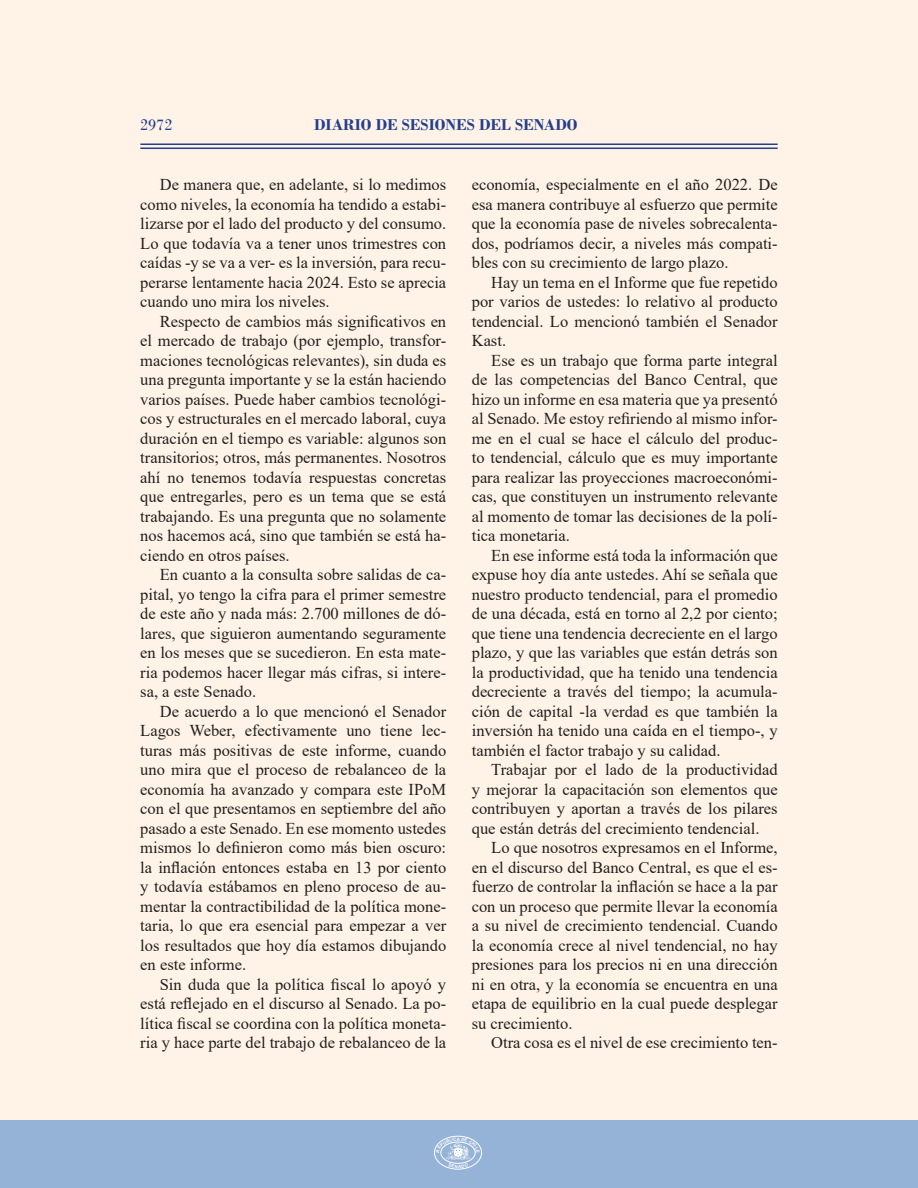
<style>
.page{position:relative;width:918px;height:1188px;background:#fff}
.page>*{position:absolute;margin:0;border:0;box-sizing:border-box;transform-origin:0 0}
.Párrafo_Texto_Sesión{font:16.5px/19.5px "Times New Roman";color:#231f20;text-align:justify}
.t1{font:700 16.5px "Bodoni";color:#253f8e}
.t2{font:16.5px "Bodoni";color:#253f8e}
.t3{font:700 4.5px "Arial";color:#fff}
</style>
<div class="page">
<div style="left:0;top:1120px;width:918px;height:68px;background:#95b3d7"></div>
<div style="left:434px;top:1136px;width:48px;height:33px;border:1px solid #fff;border-radius:50%"></div>
<hr style="left:140px;top:148px;width:638px;height:1px;background:#253f8e">
<hr style="left:140px;top:144px;width:638px;height:1px;background:#253f8e">
<svg style="left:436px;top:1137px;width:44px;height:31px"></svg>
<p class="t2" style="left:140px;top:115px;width:34px">2972</p>
<p class="t1" style="left:314px;top:114px;width:265px">DIARIO DE SESIONES DEL SENADO</p>
<p class="Párrafo_Texto_Sesión" style="left:140px;top:174px;width:307px;text-indent:20px">De manera que, en adelante, si lo medimos como niveles, la economía ha tendido a estabi&shy;lizarse por el lado del producto y del consumo.<br>Lo que todavía va a tener unos trimestres con caídas -y se va a ver- es la inversión, para recu&shy;perarse lentamente hacia 2024. Esto se aprecia cuando uno mira los niveles.</p>
<p class="Párrafo_Texto_Sesión" style="left:140px;top:311px;width:307px;text-indent:20px">Respecto de cambios más significativos en el mercado de trabajo (por ejemplo, transfor&shy;maciones tecnológicas relevantes), sin duda es una pregunta importante y se la están haciendo varios países. Puede haber cambios tecnológi&shy;cos y estructurales en el mercado laboral, cuya duración en el tiempo es variable: algunos son transitorios; otros, más permanentes. Nosotros ahí no tenemos todavía respuestas concretas que entregarles, pero es un tema que se está trabajando. Es una pregunta que no solamente nos hacemos acá, sino que también se está ha&shy;ciendo en otros países.</p>
<p class="Párrafo_Texto_Sesión" style="left:140px;top:564px;width:307px;text-indent:20px">En cuanto a la consulta sobre salidas de ca&shy;pital, yo tengo la cifra para el primer semestre de este año y nada más: 2.700 millones de dó&shy;lares, que siguieron aumentando seguramente en los meses que se sucedieron. En esta mate&shy;ria podemos hacer llegar más cifras, si intere&shy;sa, a este Senado.</p>
<p class="Párrafo_Texto_Sesión" style="left:140px;top:701px;width:307px;text-indent:20px">De acuerdo a lo que mencionó el Senador Lagos Weber, efectivamente uno tiene lec&shy;turas más positivas de este informe, cuando uno mira que el proceso de rebalanceo de la economía ha avanzado y compara este IPoM con el que presentamos en septiembre del año pasado a este Senado. En ese momento ustedes mismos lo definieron como más bien oscuro: la inflación entonces estaba en 13 por ciento y todavía estábamos en pleno proceso de au&shy;mentar la contractibilidad de la política mone&shy;taria, lo que era esencial para empezar a ver los resultados que hoy día estamos dibujando en este informe.</p>
<p class="Párrafo_Texto_Sesión" style="left:140px;top:974px;width:307px;text-indent:20px">Sin duda que la política fiscal lo apoyó y está reflejado en el discurso al Senado. La po&shy;lítica fiscal se coordina con la política moneta&shy;ria y hace parte del trabajo de rebalanceo de la</p>
<p class="Párrafo_Texto_Sesión" style="left:472px;top:174px;width:307px">economía, especialmente en el año 2022. De esa manera contribuye al esfuerzo que permite que la economía pase de niveles sobrecalenta&shy;dos, podríamos decir, a niveles más compati&shy;bles con su crecimiento de largo plazo.</p>
<p class="Párrafo_Texto_Sesión" style="left:472px;top:272px;width:307px;text-indent:20px">Hay un tema en el Informe que fue repetido por varios de ustedes: lo relativo al producto tendencial. Lo mencionó también el Senador Kast.</p>
<p class="Párrafo_Texto_Sesión" style="left:472px;top:350px;width:307px;text-indent:20px">Ese es un trabajo que forma parte integral de las competencias del Banco Central, que hizo un informe en esa materia que ya presentó al Senado. Me estoy refiriendo al mismo infor&shy;me en el cual se hace el cálculo del produc&shy;to tendencial, cálculo que es muy importante para realizar las proyecciones macroeconómi&shy;cas, que constituyen un instrumento relevante al momento de tomar las decisiones de la polí&shy;tica monetaria.</p>
<p class="Párrafo_Texto_Sesión" style="left:472px;top:545px;width:307px;text-indent:20px">En ese informe está toda la información que expuse hoy día ante ustedes. Ahí se señala que nuestro producto tendencial, para el promedio de una década, está en torno al 2,2 por ciento; que tiene una tendencia decreciente en el largo plazo, y que las variables que están detrás son la productividad, que ha tenido una tendencia decreciente a través del tiempo; la acumula&shy;ción de capital -la verdad es que también la inversión ha tenido una caída en el tiempo-, y también el factor trabajo y su calidad.</p>
<p class="Párrafo_Texto_Sesión" style="left:472px;top:759px;width:307px;text-indent:20px">Trabajar por el lado de la productividad y mejorar la capacitación son elementos que contribuyen y aportan a través de los pilares que están detrás del crecimiento tendencial.</p>
<p class="Párrafo_Texto_Sesión" style="left:472px;top:837px;width:307px;text-indent:20px">Lo que nosotros expresamos en el Informe, en el discurso del Banco Central, es que el es&shy;fuerzo de controlar la inflación se hace a la par con un proceso que permite llevar la economía a su nivel de crecimiento tendencial. Cuando la economía crece al nivel tendencial, no hay presiones para los precios ni en una dirección ni en otra, y la economía se encuentra en una etapa de equilibrio en la cual puede desplegar su crecimiento.</p>
<p class="Párrafo_Texto_Sesión" style="left:491px;top:1032px;width:288px">Otra cosa es el nivel de ese crecimiento ten-</p>
<p class="t3" style="left:457px;top:1136px;width:5px">A</p>
</div>
